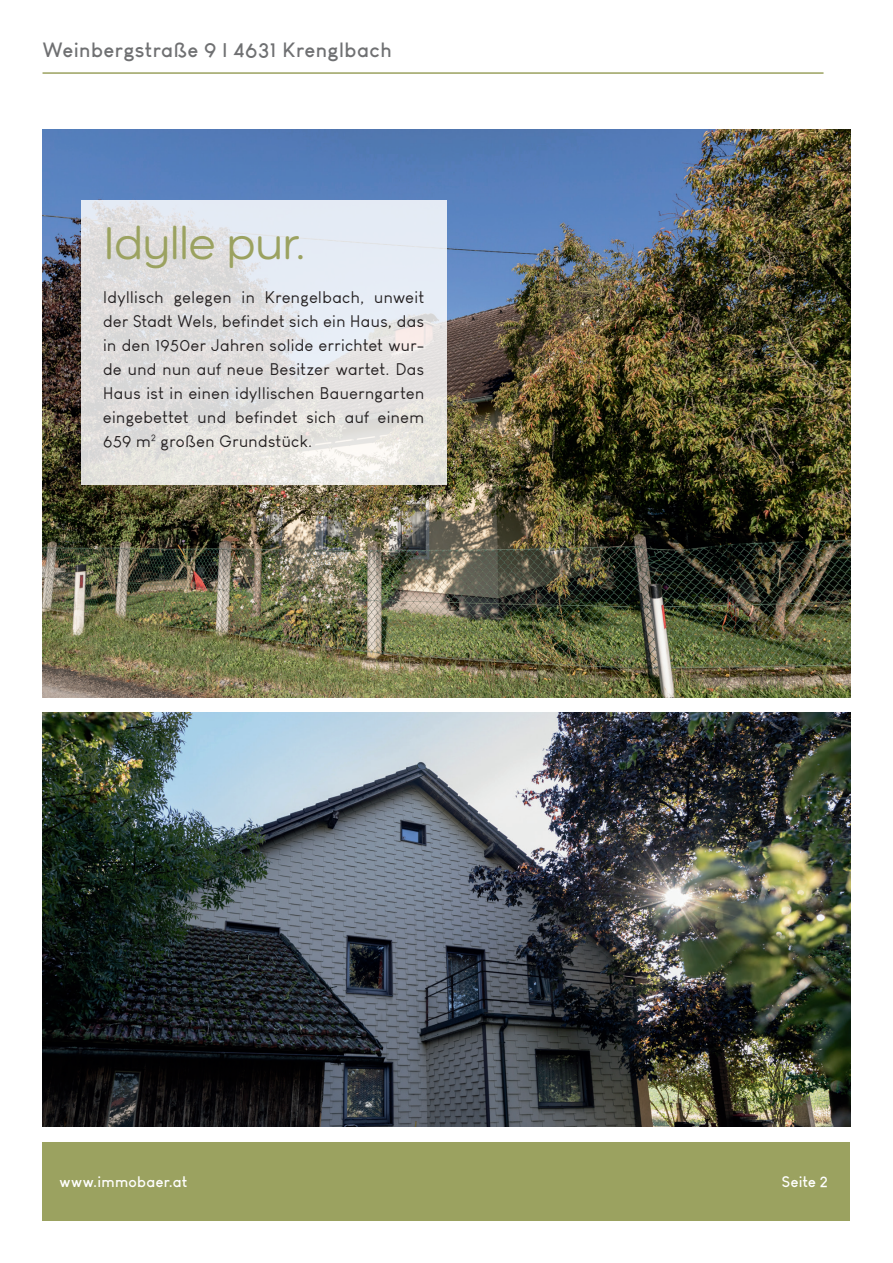
<style>
.page{position:relative;width:893px;height:1263px;background:#fff}
.page>*{position:absolute;margin:0;border:0;box-sizing:border-box;transform-origin:0 0}
.t1{font:500 47.25px "Como";color:#9ba260}
.t2{font:700 20.25px "Louis George Cafe";letter-spacing:.02em;color:#6f7072}
.t3{font:16.5px/24px "Louis George Cafe";letter-spacing:.025em;color:#231f20;text-align:justify}
.t4{font:700 15px "Louis George Cafe";letter-spacing:.02em;color:#fff}
</style>
<div class="page">
<div style="left:43px;top:1142px;width:807px;height:78px;background:#9ba260"></div>
<hr style="left:43px;top:72px;width:780px;height:2px;background:#9ba260">
<img style="left:43px;top:712px;width:807px;height:415px">
<img style="left:43px;top:130px;width:807px;height:567px">
<svg style="left:81px;top:200px;width:365px;height:285px;background:#e3e3e4"></svg>
<p class="t2" style="left:43px;top:37px;width:351px">Weinbergstraße 9 | 4631 Krenglbach</p>
<h1 class="t1" style="left:104px;top:214px;width:203px">Idylle pur.</h1>
<p class="t3" style="left:103px;top:285px;width:323px">Idyllisch gelegen in Krengelbach, unweit der Stadt Wels, befindet sich ein Haus, das in den 1950er Jahren solide errichtet wur&shy;de und nun auf neue Besitzer wartet. Das Haus ist in einen idyllischen Bauerngarten eingebettet und befindet sich auf einem 659 m<sup>2</sup> großen Grundstück.</p>
<p class="t4" style="left:60px;top:1172px;width:129px">www.immobaer.at</p>
<p class="t4" style="left:782px;top:1172px;width:47px">Seite 2</p>
</div>
